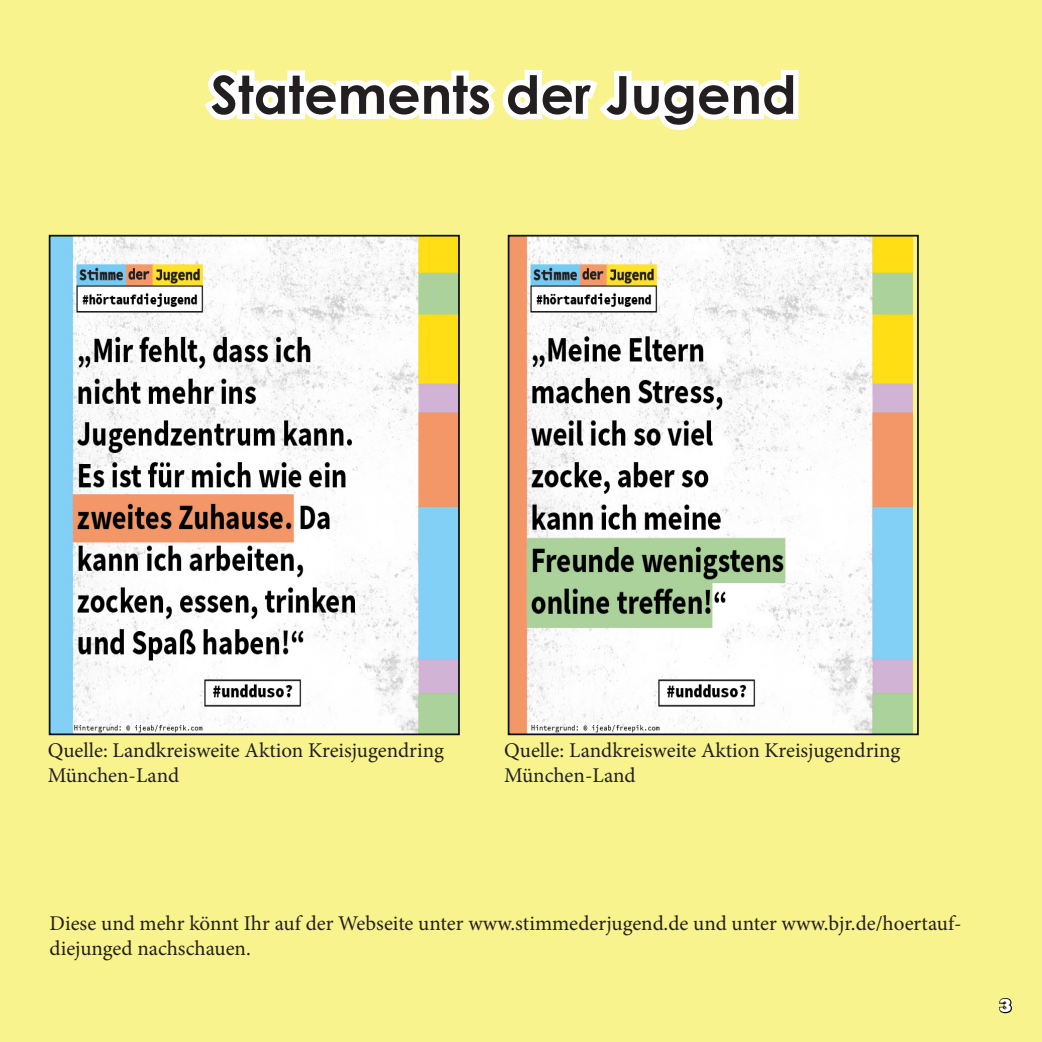
<style>
.page{position:relative;width:1042px;height:1042px;background:#f8f38c}
.page>*{position:absolute;margin:0;border:0;box-sizing:border-box;transform-origin:0 0}
.t1{font:700 52.5px "Century Gothic";color:#231f20}
.t2{font:21px/25.2px "Minion Pro";color:#231f20}
.t3{font:800 19.25px "Rockwell";color:#fff}
</style>
<div class="page">
<svg style="left:204px;top:69px;width:595px;height:61px"></svg>
<img style="left:52px;top:238px;width:405px;height:494px">
<div style="left:49px;top:235px;width:411px;height:500px;border:2px solid #0b111b"></div>
<img style="left:511px;top:238px;width:402px;height:494px">
<div style="left:508px;top:235px;width:411px;height:500px;border:2px solid #0b121d"></div>
<svg style="left:998px;top:998px;width:14px;height:16px"></svg>
<p class="t1" style="left:211px;top:55px;width:587px">Statements der Jugend</p>
<p class="t2" style="left:48px;top:737px;width:398px">Quelle: Landkreisweite Aktion Kreisjugendring</p>
<p class="t2" style="left:504px;top:737px;width:398px">Quelle: Landkreisweite Aktion Kreisjugendring</p>
<p class="t2" style="left:48px;top:762px;width:133px">München-Land</p>
<p class="t2" style="left:504px;top:762px;width:133px">München-Land</p>
<p class="t2" style="left:50px;top:910px;width:913px">Diese und mehr könnt Ihr auf der Webseite unter www.stimmederjugend.de und unter www.bjr.de/hoertauf&shy;diejunged nachschauen.</p>
<p class="t3" style="left:999px;top:994px;width:15px">3</p>
</div>
